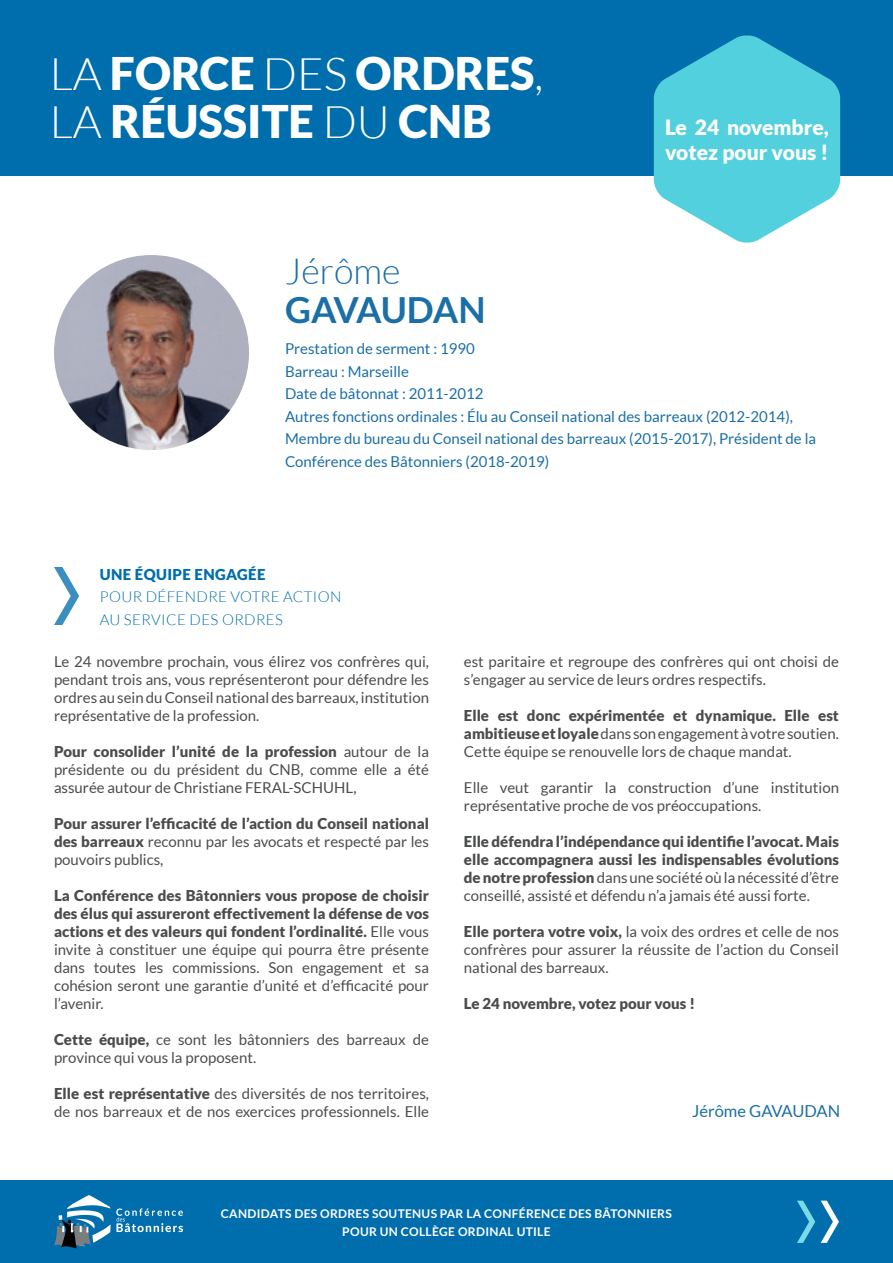
<style>
.page{position:relative;width:893px;height:1263px;background:#fff}
.page>*{position:absolute;margin:0;border:0;box-sizing:border-box;transform-origin:0 0}
.t1{font:900 45px "Lato";color:#fff}
.t2{font:700 36px "Lato";letter-spacing:-.025em;color:#1a6fa6}
.t3{font:300 36px "Lato";color:#1a6fa6}
.t4{font:900 21px/25.2px "Lato";color:#fff}
.t5{font:16.5px "Lato";color:#1a6fa6}
.t6{font:15px/18px "Lato";color:#4b4c4d;text-align:justify}
.t7{font:900 15px/18px "Lato";color:#4b4c4d;text-align:justify}
.t8{font:15px/22.5px "Lato";color:#1a6fa6}
.TITRE_PARTIE{font:300 15px "Lato";letter-spacing:.025em;color:#006ead}
.TITRE_PARTIE-2{font:900 15px "Lato";letter-spacing:.025em;color:#006ead}
.TITRE_PARTIE-3{font:700 12px "Lato";letter-spacing:.025em;color:#fff}
.s1{font-weight:300}
.s2{font-weight:900}
.s3{font-weight:400}
</style>
<div class="page">
<div style="left:0;top:1180px;width:893px;height:83px;background:#006ead"></div>
<svg style="left:54px;top:1195px;width:129px;height:53px"></svg>
<svg style="left:821px;top:1201px;width:18px;height:42px"></svg>
<svg style="left:797px;top:1201px;width:18px;height:42px"></svg>
<svg style="left:54px;top:567px;width:25px;height:58px"></svg>
<div style="left:0;top:0;width:893px;height:175px;background:#006ead"></div>
<svg style="left:654px;top:35px;width:186px;height:208px"></svg>
<img style="left:54px;top:255px;width:195px;height:195px;border-radius:97px">
<p class="t1" style="left:50px;top:47px;width:495px"><span class="s1">LA</span> FORCE <span class="s1">DES</span> ORDRES<span class="s1">,</span></p>
<p class="t1" style="left:50px;top:95px;width:443px"><span class="s1">LA</span> RÉUSSITE <span class="s1">DU</span> CNB</p>
<p class="t3" style="left:285px;top:252px;width:117px">Jérôme</p>
<p class="t2" style="left:285px;top:289px;width:202px">GAVAUDAN</p>
<p class="t4" style="left:665px;top:114px;width:165px">Le 24 novembre, votez pour vous !</p>
<p class="t8" style="left:285px;top:337px;width:191px">Prestation de serment : 1990</p>
<p class="t8" style="left:285px;top:360px;width:125px">Barreau : Marseille</p>
<p class="t8" style="left:285px;top:382px;width:200px">Date de bâtonnat : 2011-2012</p>
<p class="t8" style="left:285px;top:405px;width:533px">Autres fonctions ordinales : Élu au Conseil national des barreaux (2012-2014),<br>Membre du bureau du Conseil national des barreaux (2015-2017), Président de la<br>Conférence des Bâtonniers (2018-2019)</p>
<p class="TITRE_PARTIE-2" style="left:100px;top:566px;width:167px">UNE ÉQUIPE ENGAGÉE</p>
<p class="TITRE_PARTIE" style="left:100px;top:589px;width:243px">POUR DÉFENDRE VOTRE ACTION</p>
<p class="TITRE_PARTIE" style="left:100px;top:611px;width:185px">AU SERVICE DES ORDRES</p>
<p class="t6" style="left:54px;top:652px;width:377px">Le 24 novembre prochain, vous élirez vos confrères qui, pendant trois ans, vous représenteront pour défendre les ordres au sein du Conseil national des barreaux, institution représentative de la profession.</p>
<p class="t6" style="left:54px;top:742px;width:377px"><span class="s2">Pour consolider l’unité de la profession</span> autour de la présidente ou du président du CNB, comme elle a été assurée autour de Christiane FERAL-SCHUHL,</p>
<p class="t7" style="left:54px;top:814px;width:377px">Pour assurer l’efficacité de l’action du Conseil national des barreaux <span class="s3">reconnu par les avocats et respecté par les pouvoirs publics,</span></p>
<p class="t6" style="left:54px;top:886px;width:377px"><span class="s2">La Conférence des Bâtonniers vous propose de choisir des élus qui assureront effectivement la défense de vos actions et des valeurs qui fondent l’ordinalité.</span> Elle vous invite à constituer une équipe qui pourra être présente dans toutes les commissions. Son engagement et sa cohésion seront une garantie d’unité et d’efficacité pour l’avenir.</p>
<p class="t6" style="left:54px;top:1030px;width:376px"><span class="s2">Cette équipe,</span> ce sont les bâtonniers des barreaux de province qui vous la proposent.</p>
<p class="t6" style="left:54px;top:1084px;width:377px"><span class="s2">Elle est représentative</span> des diversités de nos territoires, de nos barreaux et de nos exercices professionnels. Elle</p>
<p class="t6" style="left:464px;top:652px;width:377px">est paritaire et regroupe des confrères qui ont choisi de s’engager au service de leurs ordres respectifs.</p>
<p class="t6" style="left:464px;top:706px;width:377px"><span class="s2">Elle est donc expérimentée et dynamique. Elle est ambitieuse et loyale</span> dans son engagement à votre soutien.<br>Cette équipe se renouvelle lors de chaque mandat.</p>
<p class="t6" style="left:464px;top:778px;width:377px">Elle veut garantir la construction d’une institution représentative proche de vos préoccupations.</p>
<p class="t7" style="left:464px;top:832px;width:377px">Elle défendra l’indépendance qui identifie l’avocat. Mais elle accompagnera aussi les indispensables évolutions de notre profession <span class="s3">dans une société où la nécessité d’être conseillé, assisté et défendu n’a jamais été aussi forte.</span></p>
<p class="t6" style="left:464px;top:922px;width:377px"><span class="s2">Elle portera votre voix,</span> la voix des ordres et celle de nos confrères pour assurer la réussite de l’action du Conseil national des barreaux.</p>
<p class="t7" style="left:464px;top:994px;width:233px">Le 24 novembre, votez pour vous !</p>
<p class="t5" style="left:692px;top:1102px;width:150px">Jérôme GAVAUDAN</p>
<p class="TITRE_PARTIE-3" style="left:221px;top:1206px;width:452px">CANDIDATS DES ORDRES SOUTENUS PAR LA CONFÉRENCE DES BÂTONNIERS</p>
<p class="TITRE_PARTIE-3" style="left:342px;top:1224px;width:210px">POUR UN COLLÈGE ORDINAL UTILE</p>
</div>
